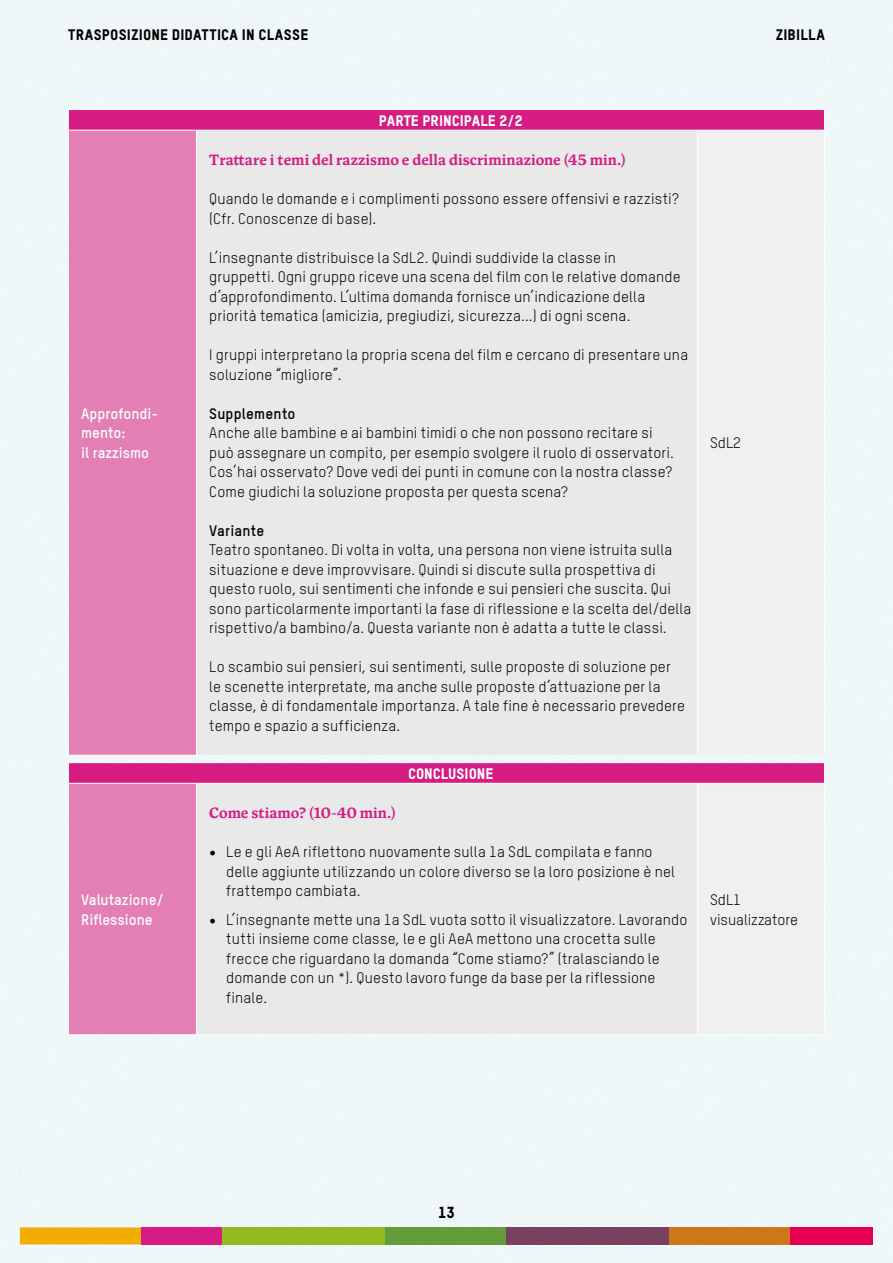
<style>
.page{position:relative;width:893px;height:1263px;background:#eff7f7}
.page>*{position:absolute;margin:0;border:0;box-sizing:border-box;transform-origin:0 0}
.t1{font:15.75px "TSTARPRO Headline";color:#000}
.t2{font:15px/19.5px "TSTARPRO";letter-spacing:.01em;color:#000}
.t3{font:15px "Antonia Variable";letter-spacing:.005em;color:#d61b83}
.t4{font:700 15px/19.5px "TSTARPRO";color:#fff}
.t5{font:15px "TSTARPRO Headline";letter-spacing:.015em;color:#000}
.t6{font:15px "TSTARPRO Headline";color:#fff}
.t7{font:700 15px "TSTARPRO";letter-spacing:.01em;color:#000}
.s1{font-family:"Minion Pro";font-size:18px}
</style>
<div class="page">
<div style="left:20px;top:1227px;width:121px;height:17px;background:#f2ad00"></div>
<div style="left:141px;top:1227px;width:82px;height:17px;background:#d61b83"></div>
<div style="left:223px;top:1227px;width:162px;height:17px;background:#93bb21"></div>
<div style="left:385px;top:1227px;width:122px;height:17px;background:#649b3b"></div>
<div style="left:507px;top:1227px;width:162px;height:17px;background:#784161"></div>
<div style="left:669px;top:1227px;width:122px;height:17px;background:#ce7717"></div>
<div style="left:791px;top:1227px;width:82px;height:17px;background:#e50051"></div>
<svg style="left:69px;top:110px;width:755px;height:20px;background:#d61f85"></svg>
<div style="left:68px;top:131px;width:128px;height:903px;background:#e37fb2"></div>
<div style="left:196px;top:131px;width:501px;height:903px;background:#e9e9e9"></div>
<div style="left:697px;top:131px;width:128px;height:903px;background:#f0f0f0"></div>
<svg style="left:68px;top:110px;width:1px;height:20px"></svg>
<svg style="left:824px;top:110px;width:1px;height:20px"></svg>
<hr style="left:68px;top:130px;width:128px;height:1px;background:#fff">
<hr style="left:68px;top:131px;width:1px;height:624px;background:#fff">
<hr style="left:196px;top:130px;width:501px;height:1px;background:#fff">
<hr style="left:196px;top:131px;width:1px;height:624px;background:#fff">
<hr style="left:697px;top:130px;width:128px;height:1px;background:#fff">
<hr style="left:697px;top:131px;width:1px;height:624px;background:#fff">
<hr style="left:824px;top:131px;width:1px;height:624px;background:#fff">
<svg style="left:68px;top:763px;width:1px;height:20px"></svg>
<svg style="left:824px;top:763px;width:1px;height:20px"></svg>
<hr style="left:68px;top:783px;width:128px;height:1px;background:#fff">
<hr style="left:68px;top:784px;width:1px;height:250px;background:#fff">
<hr style="left:196px;top:783px;width:501px;height:1px;background:#fff">
<hr style="left:196px;top:784px;width:1px;height:250px;background:#fff">
<hr style="left:697px;top:783px;width:128px;height:1px;background:#fff">
<hr style="left:697px;top:784px;width:1px;height:250px;background:#fff">
<hr style="left:824px;top:784px;width:1px;height:250px;background:#fff">
<hr style="left:68px;top:1034px;width:128px;height:1px;background:#fff">
<hr style="left:196px;top:1034px;width:501px;height:1px;background:#fff">
<hr style="left:697px;top:1034px;width:128px;height:1px;background:#fff">
<p class="t5" style="left:68px;top:25px;width:242px">TRASPOSIZIONE DIDATTICA IN CLASSE</p>
<p class="t5" style="left:776px;top:25px;width:50px">ZIBILLA</p>
<p class="t4" style="left:81px;top:403px;width:79px">Approfondi&shy;mento:<br>il razzismo</p>
<p class="t4" style="left:81px;top:890px;width:84px">Valutazione/<br>Riflessione</p>
<p class="t6" style="left:379px;top:111px;width:146px">PARTE PRINCIPALE 2/2</p>
<p class="t3" style="left:209px;top:151px;width:418px">Trattare i temi del razzismo e della discriminazione (45 min.)</p>
<p class="t2" style="left:209px;top:189px;width:471px">Quando le domande e i complimenti possono essere offensivi e razzisti? (Cfr. Conoscenze di base).</p>
<p class="t2" style="left:209px;top:248px;width:473px">L’insegnante distribuisce la SdL2. Quindi suddivide la classe in gruppetti. Ogni gruppo riceve una scena del film con le relative domande d’approfondimento. L’ultima domanda fornisce un’indicazione della priorità tematica (amicizia, pregiudizi, sicurezza...) di ogni scena.</p>
<p class="t2" style="left:209px;top:345px;width:480px">I gruppi interpretano la propria scena del film e cercano di presentare una soluzione “migliore”.</p>
<p class="t7" style="left:209px;top:404px;width:88px">Supplemento</p>
<p class="t2" style="left:209px;top:423px;width:466px">Anche alle bambine e ai bambini timidi o che non possono recitare si può assegnare un compito, per esempio svolgere il ruolo di osservatori.<br>Cos’hai osservato? Dove vedi dei punti in comune con la nostra classe?<br>Come giudichi la soluzione proposta per questa scena?</p>
<p class="t7" style="left:209px;top:521px;width:57px">Variante</p>
<p class="t2" style="left:209px;top:540px;width:484px">Teatro spontaneo. Di volta in volta, una persona non viene istruita sulla situazione e deve improvvisare. Quindi si discute sulla prospettiva di questo ruolo, sui sentimenti che infonde e sui pensieri che suscita. Qui sono particolarmente importanti la fase di riflessione e la scelta del/della rispettivo/a bambino/a. Questa variante non è adatta a tutte le classi.</p>
<p class="t2" style="left:209px;top:657px;width:477px">Lo scambio sui pensieri, sui sentimenti, sulle proposte di soluzione per le scenette interpretate, ma anche sulle proposte d’attuazione per la classe, è di fondamentale importanza. A tale fine è necessario prevedere tempo e spazio a sufficienza.</p>
<p class="t6" style="left:408px;top:764px;width:87px">CONCLUSIONE</p>
<p class="t3" style="left:209px;top:804px;width:188px">Come stiamo? (10-40 min.)</p>
<p class="t2" style="left:226px;top:842px;width:450px;text-indent:-17px"><span class="s1">•</span> Le e gli AeA riflettono nuovamente sulla 1a SdL compilata e fanno delle aggiunte utilizzando un colore diverso se la loro posizione è nel frattempo cambiata.</p>
<p class="t2" style="left:226px;top:909px;width:463px;text-indent:-17px"><span class="s1">•</span> L’insegnante mette una 1a SdL vuota sotto il visualizzatore. Lavorando tutti insieme come classe, le e gli AeA mettono una crocetta sulle frecce che riguardano la domanda “Come stiamo?” (tralasciando le domande con un *). Questo lavoro funge da base per la riflessione finale.</p>
<p class="t2" style="left:710px;top:433px;width:32px">SdL2</p>
<p class="t2" style="left:710px;top:890px;width:90px">SdL1 visualizzatore</p>
<p class="t1" style="left:438px;top:1202px;width:18px">13</p>
</div>
